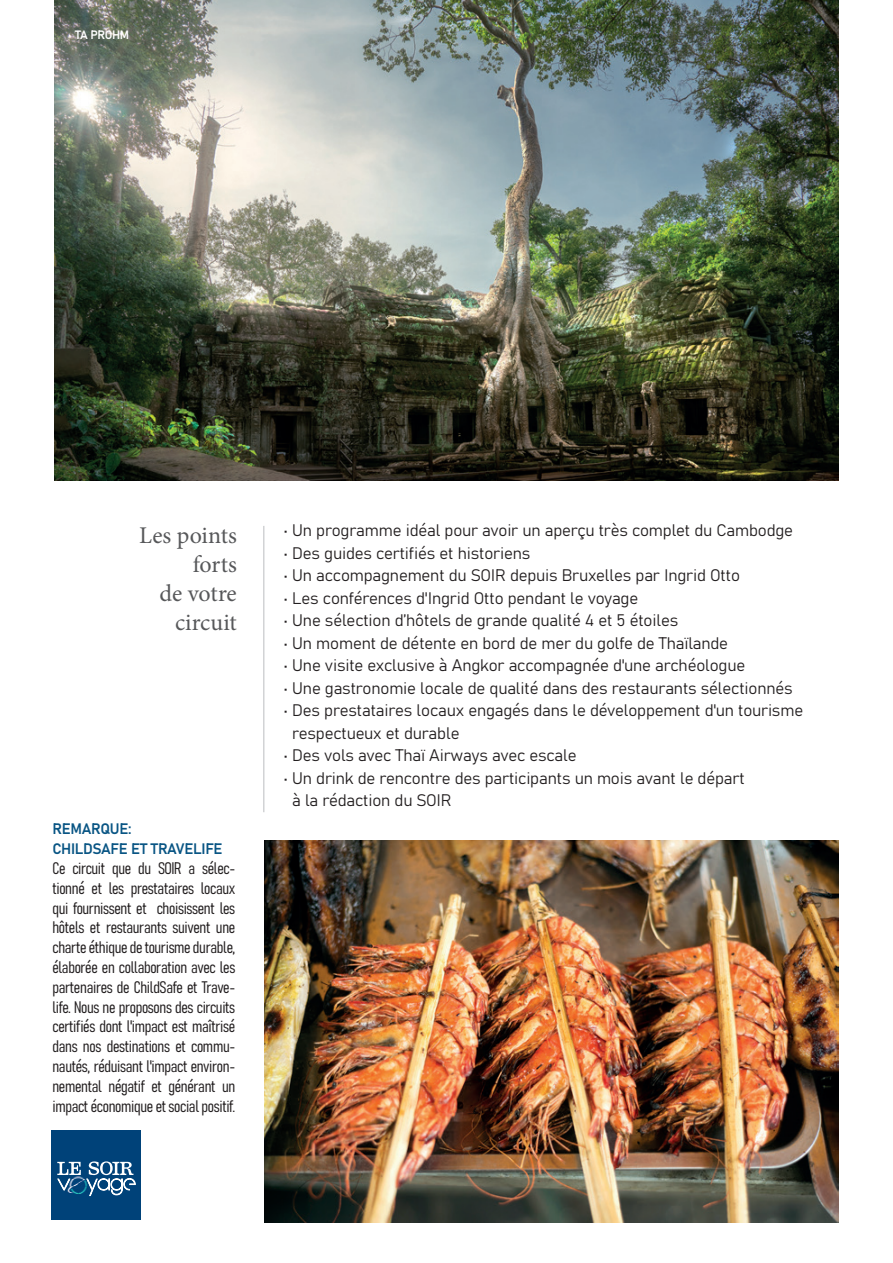
<style>
.page{position:relative;width:893px;height:1263px;background:#fff}
.page>*{position:absolute;margin:0;border:0;box-sizing:border-box;transform-origin:0 0}
.t1{font:24px/28.8px "Minion Pro";color:#57585a;text-align:right}
.t2{font:16.5px/19.8px "Bahnschrift";letter-spacing:-.01em;color:#231f20}
.t3{font:15px/19.8px "Bahnschrift";letter-spacing:-.02em;color:#095584}
.t4{font:12px "Bahnschrift";letter-spacing:-.04em;color:#fff}
</style>
<div class="page">
<img style="left:54px;top:0;width:785px;height:480px">
<hr style="left:263px;top:526px;width:1px;height:286px;background:#bcbdc0">
<img style="left:264px;top:840px;width:575px;height:383px">
<div style="left:51px;top:1131px;width:89px;height:89px;background:#004279"></div>
<svg style="left:57px;top:1161px;width:79px;height:35px"></svg>
<p class="t4" style="left:75px;top:26px;width:56px">TA PROHM</p>
<h1 class="t1" style="left:139px;top:521px;width:99px">Les points forts<br>de votre circuit</h1>
<p class="t3" style="left:52px;top:818px;width:172px">REMARQUE:<br>CHILDSAFE ET TRAVELIFE</p>
<p class="t2" style="left:52px;top:857px;width:184px;text-align:justify">Ce circuit que du SOIR a sélec&shy;tionné et les prestataires locaux qui fournissent et choisissent les hôtels et restaurants suivent une charte éthique de tourisme durable, élaborée en collaboration avec les partenaires de ChildSafe et Trave&shy;life. Nous ne proposons des circuits certifiés dont l'impact est maîtrisé dans nos destinations et commu&shy;nautés, réduisant l'impact environ&shy;nemental négatif et générant un impact économique et social positif.</p>
<p class="t2" style="left:284px;top:519px;width:511px">• Un programme idéal pour avoir un aperçu très complet du Cambodge</p>
<p class="t2" style="left:284px;top:542px;width:248px">• Des guides certifiés et historiens</p>
<p class="t2" style="left:284px;top:564px;width:458px">• Un accompagnement du SOIR depuis Bruxelles par Ingrid Otto</p>
<p class="t2" style="left:284px;top:587px;width:356px">• Les conférences d'Ingrid Otto pendant le voyage</p>
<p class="t2" style="left:284px;top:609px;width:396px">• Une sélection d’hôtels de grande qualité 4 et 5 étoiles</p>
<p class="t2" style="left:284px;top:632px;width:446px">• Un moment de détente en bord de mer du golfe de Thaïlande</p>
<p class="t2" style="left:284px;top:654px;width:463px">• Une visite exclusive à Angkor accompagnée d'une archéologue</p>
<p class="t2" style="left:284px;top:677px;width:511px">• Une gastronomie locale de qualité dans des restaurants sélectionnés</p>
<p class="t2" style="left:292px;top:698px;width:512px;line-height:22.5px;text-indent:-9px">• Des prestataires locaux engagés dans le développement d'un tourisme respectueux et durable</p>
<p class="t2" style="left:284px;top:744px;width:294px">• Des vols avec Thaï Airways avec escale</p>
<p class="t2" style="left:292px;top:765px;width:454px;line-height:22.5px;text-indent:-9px">• Un drink de rencontre des participants un mois avant le départ à la rédaction du SOIR</p>
</div>
